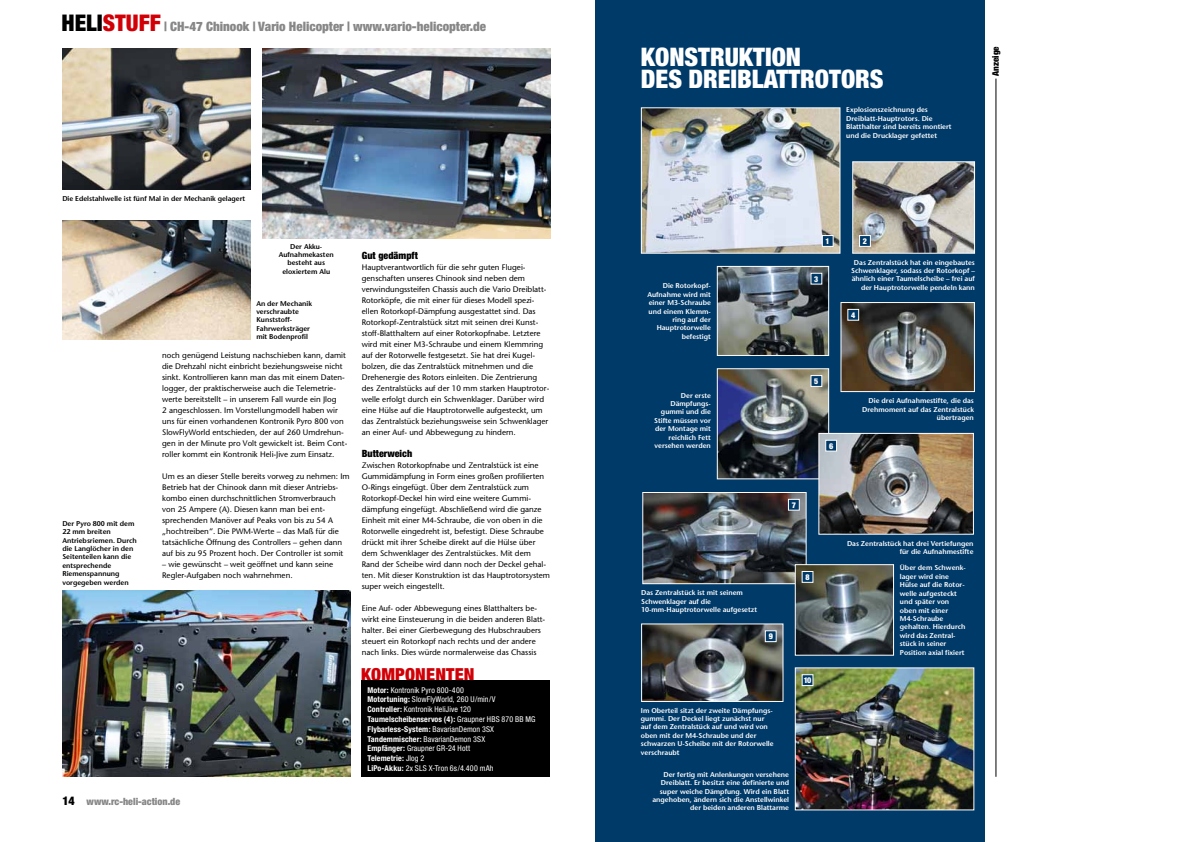
<style>
.page{position:relative;width:1191px;height:842px;background:#fff}
.page>*{position:absolute;margin:0;border:0;box-sizing:border-box;transform-origin:0 0}
.t1{font:900 condensed 25.6px/21.7px "Helvetica Neue LT Std";color:#fff}
.t2{font:900 condensed 18px "Helvetica Neue LT Std";letter-spacing:.01em;color:#d10007}
.t3{font:900 condensed 13px "Helvetica Neue LT Std";color:#868786}
.t4{font:900 condensed 10px "Helvetica Neue LT Std";color:#868786}
.t5{font:900 condensed 10px "Helvetica Neue LT Std";color:#000}
.t6{font:900 condensed 9px "Helvetica Neue LT Std";color:#000}
.t7{font:500 8px/11px "Stone Sans Std";color:#000}
.t8{font:condensed 8px/9.8px "Helvetica Neue";letter-spacing:.015em;color:#fff}
.t9{font:900 condensed 8px "Helvetica Neue LT Std";color:#fff}
.t10{font:600 7px/8.4px "Stone Sans Std";color:#fff;text-align:right}
.t11{font:600 7px/8.4px "Stone Sans Std";color:#000}
.s1{font-size:23px;color:#000}
.s2{font-size:23px;color:#d10007}
.s3{font-size:12px;color:#000}
.s4{font-weight:700}
</style>
<div class="page">
<div style="left:595px;top:0;width:389px;height:842px;background:#003a69"></div>
<div style="left:362px;top:680px;width:188px;height:97px;background:#000"></div>
<img style="left:62px;top:590px;width:288px;height:187px">
<img style="left:262px;top:48px;width:288px;height:190px">
<img style="left:62px;top:220px;width:189px;height:119px">
<img style="left:62px;top:48px;width:189px;height:142px">
<hr style="left:995px;top:79px;width:1px;height:698px;background:#000">
<img style="left:640px;top:107px;width:201px;height:147px">
<img style="left:852px;top:161px;width:123px;height:93px">
<img style="left:641px;top:265px;width:334px;height:546px">
<h3 class="t3" style="left:62px;top:18px;width:426px"><span class="s1">heli</span><span class="s2">stuff</span> | CH-47 Chinook | Vario Helicopter | www.vario-helicopter.de</h3>
<p class="t11" style="left:62px;top:194px;width:184px">Die Edelstahlwelle ist fünf Mal in der Mechanik gelagert</p>
<p class="t11" style="left:279px;top:242px;width:57px;text-align:center">Der Akku-<br>Aufnahmekasten besteht aus eloxiertem Alu</p>
<p class="t11" style="left:62px;top:519px;width:76px">Der Pyro 800 mit dem<br>22 mm breiten<br>Antriebsriemen. Durch die Langlöcher in den<br>Seitenteilen kann die entsprechende<br>Riemenspannung vorgegeben werden</p>
<p class="t11" style="left:256px;top:299px;width:57px">An der Mechanik verschraubte<br>Kunststoff-<br>Fahrwerksträger mit Bodenprofil</p>
<p class="t7" style="left:162px;top:350px;width:187px">noch genügend Leistung nachschieben kann, damit die Drehzahl nicht einbricht beziehungsweise nicht sinkt. Kontrollieren kann man das mit einem Daten&shy;logger, der praktischerweise auch die Telemetrie&shy;werte bereitstellt – in unserem Fall wurde ein Jlog<br>2 angeschlossen. Im Vorstellungmodell haben wir uns für einen vorhandenen Kontronik Pyro 800 von SlowFlyWorld entschieden, der auf 260 Umdrehun&shy;gen in der Minute pro Volt gewickelt ist. Beim Cont&shy;roller kommt ein Kontronik Heli-Jive zum Einsatz.</p>
<p class="t7" style="left:162px;top:471px;width:189px">Um es an dieser Stelle bereits vorweg zu nehmen: Im Betrieb hat der Chinook dann mit dieser Antriebs&shy;kombo einen durchschnittlichen Stromverbrauch von 25 Ampere (A). Diesen kann man bei ent&shy;sprechenden Manöver auf Peaks von bis zu 54 A „hochtreiben“. Die PWM-Werte – das Maß für die tatsächliche Öffnung des Controllers – gehen dann auf bis zu 95 Prozent hoch. Der Controller ist somit</p>
<p class="t7" style="left:162px;top:559px;width:172px">– wie gewünscht – weit geöffnet und kann seine<br>Regler-Aufgaben noch wahrnehmen.</p>
<p class="t4" style="left:62px;top:795px;width:119px"><span class="s3">14</span> www.rc-heli-action.de</p>
<p class="t5" style="left:362px;top:249px;width:57px">Gut gedämpft</p>
<p class="t7" style="left:362px;top:262px;width:189px">Hauptverantwortlich für die sehr guten Flugei&shy;genschaften unseres Chinook sind neben dem verwindungssteifen Chassis auch die Vario Dreiblatt-Rotorköpfe, die mit einer für dieses Modell spezi&shy;ellen Rotorkopf-Dämpfung ausgestattet sind. Das Rotorkopf-Zentralstück sitzt mit seinen drei Kunst&shy;stoff-Blatthaltern auf einer Rotorkopfnabe. Letztere wird mit einer M3-Schraube und einem Klemmring auf der Rotorwelle festgesetzt. Sie hat drei Kugel&shy;bolzen, die das Zentralstück mitnehmen und die Drehenergie des Rotors einleiten. Die Zentrierung des Zentralstücks auf der 10 mm starken Hauptrotor&shy;welle erfolgt durch ein Schwenklager. Darüber wird eine Hülse auf die Hauptrotorwelle aufgesteckt, um das Zentralstück beziehungsweise sein Schwenklager an einer Auf- und Abbewegung zu hindern.</p>
<p class="t5" style="left:362px;top:447px;width:52px">Butterweich</p>
<p class="t7" style="left:362px;top:460px;width:190px">Zwischen Rotorkopfnabe und Zentralstück ist eine Gummidämpfung in Form eines großen profilierten O-Rings eingefügt. Über dem Zentralstück zum Rotorkopf-Deckel hin wird eine weitere Gummi&shy;dämpfung eingefügt. Abschließend wird die ganze Einheit mit einer M4-Schraube, die von oben in die Rotorwelle eingedreht ist, befestigt. Diese Schraube drückt mit ihrer Scheibe direkt auf die Hülse über dem Schwenklager des Zentralstückes. Mit dem Rand der Scheibe wird dann noch der Deckel gehal&shy;ten. Mit dieser Konstruktion ist das Hauptrotorsystem super weich eingestellt.</p>
<p class="t7" style="left:362px;top:603px;width:185px">Eine Auf- oder Abbewegung eines Blatthalters be&shy;wirkt eine Einsteuerung in die beiden anderen Blatt&shy;halter. Bei einer Gierbewegung des Hubschraubers steuert ein Rotorkopf nach rechts und der andere nach links. Dies würde normalerweise das Chassis</p>
<h2 class="t2" style="left:361px;top:663px;width:113px">Komponenten</h2>
<p class="t8" style="left:367px;top:685px;width:169px"><span class="s4">Motor:</span> Kontronik Pyro 800-400<br><span class="s4">Motortuning:</span> SlowFlyWorld, 260 U/min/V<br><span class="s4">Controller:</span> Kontronik HeliJive 120<br><span class="s4">Taumelscheibenservos (4):</span> Graupner HBS 870 BB MG <span class="s4">Flybarless-System:</span> BavarianDemon 3SX <span class="s4">Tandemmischer:</span> BavarianDemon 3SX<br><span class="s4">Empfänger:</span> Graupner GR-24 Hott<br><span class="s4">Telemetrie:</span> Jlog 2<br><span class="s4">LiPo-Akku:</span> 2x SLS X-Tron 6s/4.400 mAh</p>
<h1 class="t1" style="left:641px;top:46px;width:97px">KONSTRUKTIO</h1>
<h1 class="t1" style="left:641px;top:46px;width:243px;text-indent:145px">N<br>DES DREIBLATTROTORS</h1>
<p class="t10" style="left:846px;top:106px;width:107px;text-align:left">Explosionszeichnung des<br>Dreiblatt-Hauptrotors. Die<br>Blatthalter sind bereits montiert und die Drucklager gefettet</p>
<p class="t6" style="left:990px;top:76px;width:31px;rotate:-90deg">Anzeige</p>
<p class="t9" style="left:825px;top:236px;width:6px">1</p>
<p class="t9" style="left:863px;top:236px;width:6px">2</p>
<p class="t10" style="left:851px;top:258px;width:125px;text-align:center">Das Zentralstück hat ein eingebautes<br>Schwenklager, sodass der Rotorkopf – ähnlich einer Taumelscheibe – frei auf</p>
<p class="t9" style="left:814px;top:274px;width:6px">3</p>
<p class="t10" style="left:663px;top:282px;width:50px">Die Rotorkopf-</p>
<p class="t10" style="left:861px;top:283px;width:115px">der Hauptrotorwelle pendeln kann</p>
<p class="t10" style="left:647px;top:290px;width:65px">Aufnahme wird mit einer M3-Schraube und einem Klemm&shy;ring auf der<br>Hauptrotorwelle befestigt</p>
<p class="t9" style="left:851px;top:310px;width:6px">4</p>
<p class="t10" style="left:654px;top:391px;width:58px">Der erste<br>Dämpfungs&shy;gummi und die<br>Stifte müssen vor der Montage mit reichlich Fett versehen werden</p>
<p class="t9" style="left:814px;top:376px;width:6px">5</p>
<p class="t9" style="left:829px;top:441px;width:6px">6</p>
<p class="t10" style="left:862px;top:397px;width:113px">Die drei Aufnahmestifte, die das<br>Drehmoment auf das Zentralstück übertragen</p>
<p class="t9" style="left:792px;top:500px;width:6px">7</p>
<p class="t10" style="left:641px;top:589px;width:118px;text-align:left">Das Zentralstück ist mit seinem<br>Schwenklager auf die<br>10-mm-Hauptrotorwelle aufgesetzt</p>
<p class="t9" style="left:768px;top:631px;width:6px">9</p>
<p class="t9" style="left:805px;top:572px;width:6px">8</p>
<p class="t10" style="left:641px;top:706px;width:134px;text-align:left">Im Oberteil sitzt der zweite Dämpfungs&shy;gummi. Der Deckel liegt zunächst nur auf dem Zentralstück auf und wird von oben mit der M4-Schraube und der schwarzen U-Scheibe mit der Rotorwelle verschraubt</p>
<p class="t10" style="left:652px;top:770px;width:138px">Der fertig mit Anlenkungen versehene Dreiblatt. Er besitzt eine definierte und super weiche Dämpfung. Wird ein Blatt angehoben, ändern sich die Anstellwinkel der beiden anderen Blattarme</p>
<p class="t9" style="left:803px;top:675px;width:9px">10</p>
<p class="t10" style="left:847px;top:539px;width:128px">Das Zentralstück hat drei Vertiefungen für die Aufnahmestifte</p>
<p class="t10" style="left:900px;top:564px;width:67px;text-align:left">Über dem Schwenk&shy;lager wird eine<br>Hülse auf die Rotor&shy;welle aufgesteckt und später von oben mit einer<br>M4-Schraube gehalten. Hierdurch wird das Zentral&shy;stück in seiner<br>Position axial fixiert</p>
</div>
